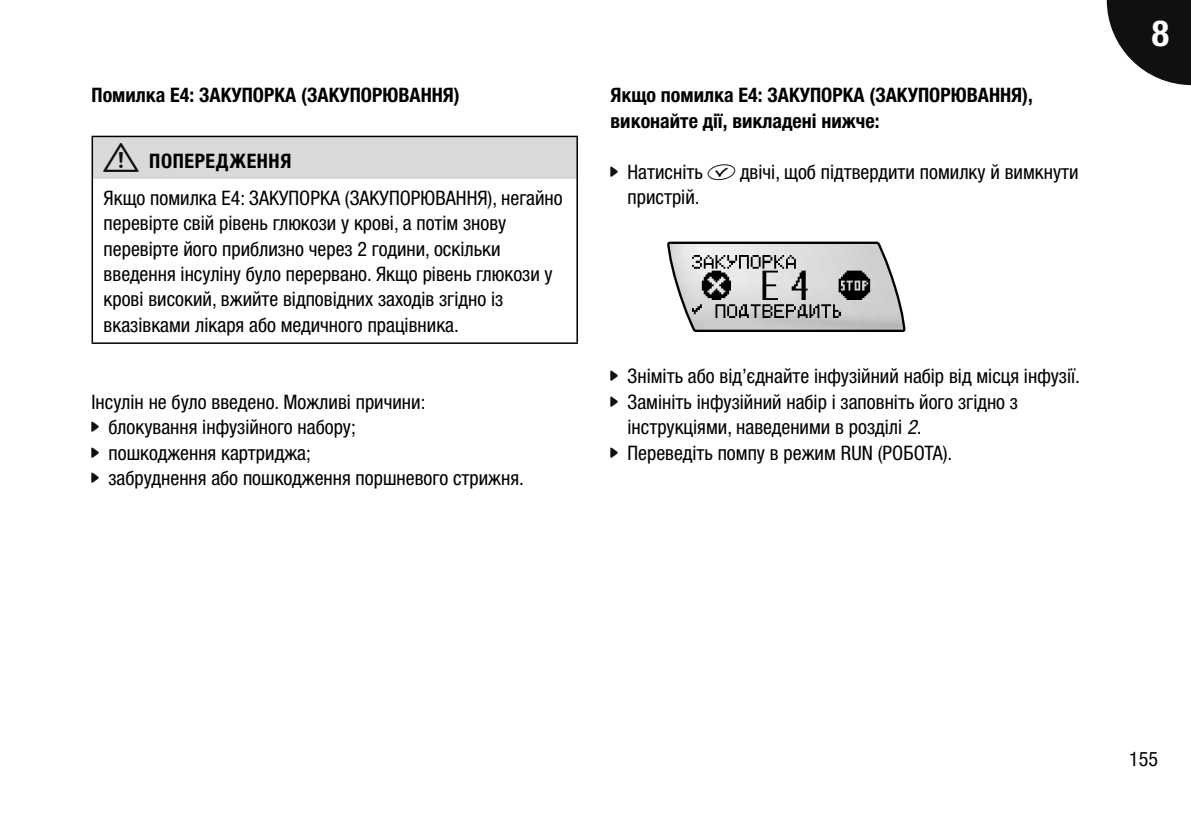
<style>
.page{position:relative;width:1191px;height:840px;background:#fff}
.page>*{position:absolute;margin:0;border:0;box-sizing:border-box;transform-origin:0 0}
.t1{font:700 condensed 36px "Helvetica Neue LTW1 G";color:#fff}
.t2{font:condensed 20px/25.4px "Helvetica Neue LTW1 G";color:#000}
.t3{font:700 condensed 20px/25.6px "Helvetica Neue LTW1 G";color:#000}
.s1{font-family:"Labeling Font V";font-stretch:normal;font-size:28px;color:#101010}
.s2{font-weight:700}
.s3{font-family:"Labeling Font V";font-stretch:normal;color:#101010}
.s4{font-family:"Labeling Font V";font-stretch:normal}
.s5{font-style:italic}
</style>
<div class="page">
<div style="left:92px;top:136px;width:485px;height:43px;background:#d9d9d9"></div>
<hr style="left:92px;top:136px;width:486px;height:1px;background:#000">
<hr style="left:92px;top:137px;width:1px;height:42px;background:#000">
<hr style="left:576px;top:137px;width:2px;height:42px;background:#000">
<hr style="left:92px;top:179px;width:1px;height:163px;background:#000">
<hr style="left:576px;top:179px;width:2px;height:163px;background:#000">
<hr style="left:92px;top:342px;width:486px;height:2px;background:#000">
<svg style="left:667px;top:241px;width:238px;height:91px"></svg>
<img style="left:692px;top:255px;width:188px;height:63px">
<svg style="left:1106px;top:0;width:85px;height:85px"></svg>
<p class="t3" style="left:92px;top:82px;width:370px">Помилка E4: ЗАКУПОРКА (ЗАКУПОРЮВАННЯ)</p>
<p class="t2" style="left:104px;top:142px;width:460px;line-height:37px"><span class="s1">w</span> <span class="s2">ПОПЕРЕДЖЕННЯ<br></span>Якщо помилка E4: ЗАКУПОРКА (ЗАКУПОРЮВАННЯ), негайно</p>
<p class="t2" style="left:104px;top:210px;width:450px">перевірте свій рівень глюкози у крові, а потім знову перевірте його приблизно через 2 години, оскільки введення інсуліну було перервано. Якщо рівень глюкози у крові високий, вжийте відповідних заходів згідно із вказівками лікаря або медичного працівника.</p>
<p class="t2" style="left:92px;top:388px;width:434px">Інсулін не було введено. Можливі причини:<br><span class="s3">j</span> блокування інфузійного набору;<br><span class="s3">j</span> пошкодження картриджа;<br><span class="s3">j</span> забруднення або пошкодження поршневого стрижня.</p>
<p class="t3" style="left:610px;top:82px;width:424px">Якщо помилка E4: ЗАКУПОРКА (ЗАКУПОРЮВАННЯ), виконайте дії, викладені нижче:</p>
<p class="t2" style="left:627px;top:159px;width:452px;text-indent:-17px"><span class="s3">j</span> Натисніть <span class="s4">f</span> двічі, щоб підтвердити помилку й вимкнути пристрій.</p>
<p class="t2" style="left:610px;top:363px;width:471px"><span class="s3">j</span> Зніміть або від’єднайте інфузійний набір від місця інфузії.</p>
<p class="t2" style="left:610px;top:389px;width:409px"><span class="s3">j</span> Замініть інфузійний набір і заповніть його згідно з</p>
<p class="t2" style="left:627px;top:414px;width:295px">інструкціями, наведеними в розділі <span class="s5">2</span>.</p>
<p class="t2" style="left:610px;top:440px;width:343px"><span class="s3">j</span> Переведіть помпу в режим RUN (РОБОТА).</p>
<h1 class="t1" style="left:1151px;top:11px;width:19px">8</h1>
<p class="t2" style="left:1129px;top:746px;width:30px">155</p>
</div>
